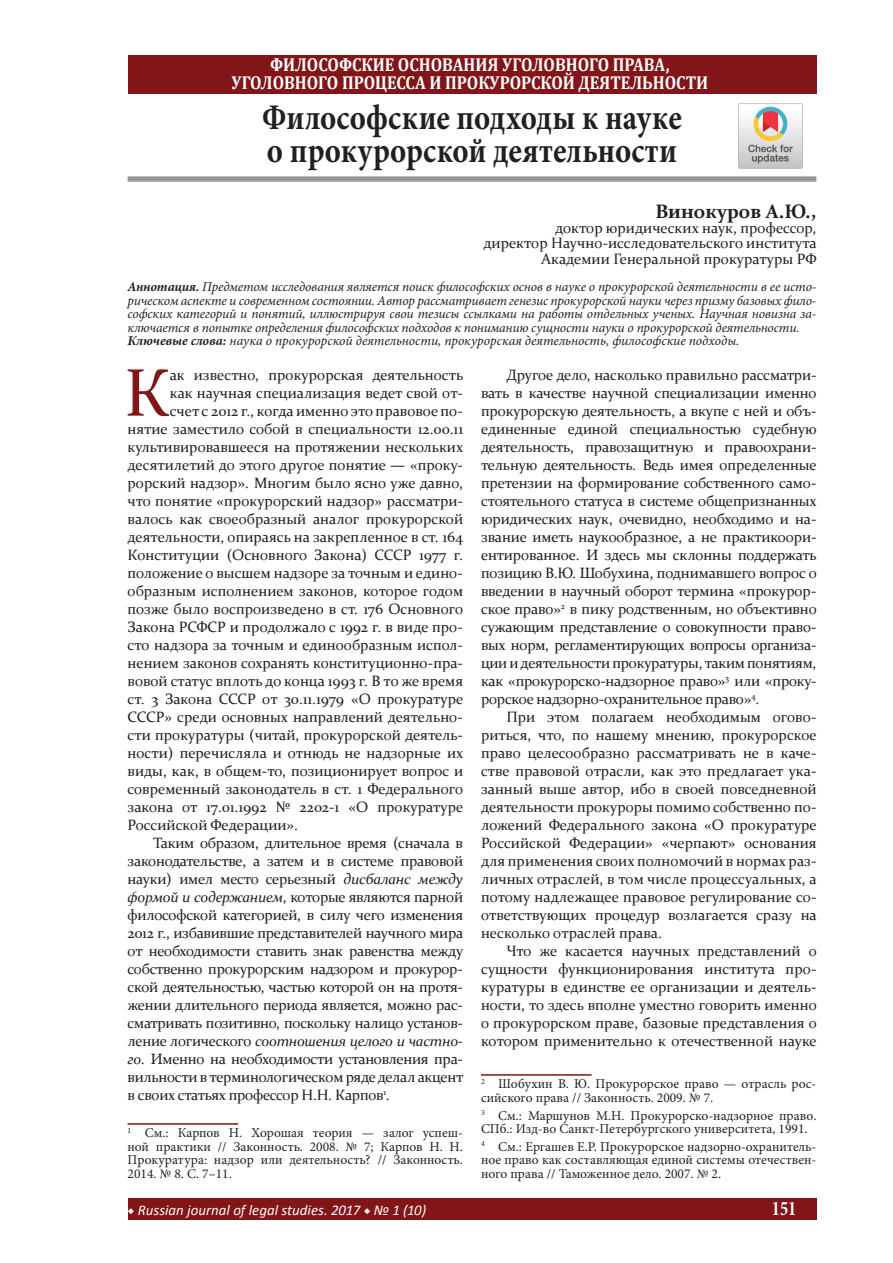
<style>
.page{position:relative;width:893px;height:1263px;background:#fff}
.page>*{position:absolute;margin:0;border:0;box-sizing:border-box;transform-origin:0 0}
.t1{font:67.65px "Constantia";color:#811518}
.Рубрика{font:700 35.7px/33px "Minion Pro";letter-spacing:.01em;color:#231f20;scale:.86 1}
.t2{font:700 20.7px "Minion Pro";color:#fff;scale:.8 1}
.t3{font:700 19.5px "Constantia";color:#231f20}
.t4{font:700 18.75px/18px "Cambria";color:#fff;text-align:center;scale:.88 1}
.t5{font:15px/18px "Constantia";color:#231f20;text-align:justify}
.t6{font:italic 14.85px "Calibri";color:#fff}
.t7{font:italic 13.5px/13.5px "Minion Pro";letter-spacing:-.005em;color:#231f20;text-align:justify}
.t8{font:13.5px/13.5px "Minion Pro";color:#231f20;text-align:justify}
.s1{font-weight:700}
.s2{font-style:italic}
.s3{font-family:"Minion Pro";font-weight:700;font-style:normal}
</style>
<div class="page">
<div style="left:128px;top:1198px;width:688px;height:22px;background:#811518"></div>
<div style="left:128px;top:55px;width:688px;height:39px;background:#811518"></div>
<hr style="left:128px;top:181px;width:688px;height:1px;background:#57585a">
<hr style="left:128px;top:178px;width:688px;height:2px;background:#57585a">
<hr style="left:128px;top:177px;width:688px;height:1px;background:#57585a">
<hr style="left:128px;top:1123px;width:110px;height:2px;background:#811518">
<hr style="left:481px;top:1074px;width:111px;height:2px;background:#811518">
<img style="left:738px;top:103px;width:65px;height:66px">
<p class="t4" style="left:231px;top:55px;width:543px">ФИЛОСОФСКИЕ ОСНОВАНИЯ УГОЛОВНОГО ПРАВА,<br>УГОЛОВНОГО ПРОЦЕССА И ПРОКУРОРСКОЙ ДЕЯТЕЛЬНОСТИ</p>
<p class="Рубрика" style="left:262px;top:100px;width:489px">Философские подходы к науке о прокурорской деятельности</p>
<p class="t3" style="left:655px;top:197px;width:163px">Винокуров А.Ю.,</p>
<p class="t5" style="left:483px;top:219px;width:335px;line-height:15px;text-align:right">доктор юридических наук, профессор,<br>директор Научно-исследовательского института</p>
<p class="t5" style="left:541px;top:249px;width:277px">Академии Генеральной прокуратуры РФ</p>
<p class="t7" style="left:128px;top:280px;width:690px"><span class="s1">Аннотация.</span> Предметом исследования является поиск философских основ в науке о прокурорской деятельности в ее исто&shy;рическом аспекте и современном состоянии. Автор рассматривает генезис прокурорской науки через призму базовых фило&shy;софских категорий и понятий, иллюстрируя свои тезисы ссылками на работы отдельных ученых. Научная новизна за&shy;ключается в попытке определения философских подходов к пониманию сущности науки о прокурорской деятельности.</p>
<p class="t7" style="left:128px;top:334px;width:613px"><span class="s1">Ключевые слова:</span> наука о прокурорской деятельности, прокурорская деятельность, философские подходы.</p>
<p class="t1" style="left:124px;top:347px;width:47px">К</p>
<p class="t5" style="left:170px;top:365px;width:295px">ак известно, прокурорская деятельность</p>
<p class="t5" style="left:481px;top:365px;width:337px;text-indent:26px">Другое дело, насколько правильно рассматри&shy;вать в качестве научной специализации именно прокурорскую деятельность, а вкупе с ней и объ&shy;единенные единой специальностью судебную деятельность, правозащитную и правоохрани&shy;тельную деятельность. Ведь имея определенные претензии на формирование собственного само&shy;стоятельного статуса в системе общепризнанных юридических наук, очевидно, необходимо и на&shy;звание иметь наукообразное, а не практикоори&shy;ентированное. И здесь мы склонны поддержать позицию В.Ю. Шобухина, поднимавшего вопрос о введении в научный оборот термина «прокурор&shy;ское право»<sup>2</sup> в пику родственным, но объективно сужающим представление о совокупности право&shy;вых норм, регламентирующих вопросы организа&shy;ции и деятельности прокуратуры, таким понятиям, как «прокурорско-надзорное право»<sup>3</sup> или «проку&shy;рорское надзорно-охранительное право»<sup>4</sup>.</p>
<p class="t5" style="left:481px;top:707px;width:337px;text-indent:26px">При этом полагаем необходимым огово&shy;риться, что, по нашему мнению, прокурорское право целесообразно рассматривать не в каче&shy;стве правовой отрасли, как это предлагает ука&shy;занный выше автор, ибо в своей повседневной деятельности прокуроры помимо собственно по&shy;ложений Федерального закона «О прокуратуре Российской Федерации» «черпают» основания для применения своих полномочий в нормах раз&shy;личных отраслей, в том числе процессуальных, а потому надлежащее правовое регулирование со&shy;ответствующих процедур возлагается сразу на несколько отраслей права.</p>
<p class="t5" style="left:481px;top:941px;width:337px;text-indent:26px">Что же касается научных представлений о сущности функционирования института про&shy;куратуры в единстве ее организации и деятель&shy;ности, то здесь вполне уместно говорить именно о прокурорском праве, базовые представления о котором применительно к отечественной науке</p>
<p class="t8" style="left:481px;top:1077px;width:337px"><sup>2</sup> Шобухин В. Ю. Прокурорское право — отрасль рос&shy;сийского права // Законность. 2009. № 7.</p>
<p class="t8" style="left:481px;top:1109px;width:337px"><sup>3</sup> См.: Маршунов М.Н. Прокурорско-надзорное право.<br>СПб.: Изд-во Санкт-Петербургского университета, 1991.</p>
<p class="t8" style="left:481px;top:1140px;width:337px"><sup>4</sup> См.: Ергашев Е.Р. Прокурорское надзорно-охранитель&shy;ное право как составляющая единой системы отечествен&shy;ного права // Таможенное дело. 2007. № 2.</p>
<p class="t5" style="left:170px;top:383px;width:295px">как научная специализация ведет свой от-</p>
<p class="t5" style="left:170px;top:401px;width:295px">счет с 2012 г., когда именно это правовое по-</p>
<p class="t5" style="left:128px;top:419px;width:337px">нятие заместило собой в специальности 12.00.11</p>
<p class="t5" style="left:128px;top:437px;width:337px">культивировавшееся на протяжении нескольких</p>
<p class="t5" style="left:128px;top:455px;width:337px">десятилетий до этого другое понятие — «проку-</p>
<p class="t5" style="left:128px;top:473px;width:337px">рорский надзор». Многим было ясно уже давно,</p>
<p class="t5" style="left:128px;top:491px;width:337px">что понятие «прокурорский надзор» рассматри-</p>
<p class="t5" style="left:128px;top:509px;width:337px">валось как своеобразный аналог прокурорской</p>
<p class="t5" style="left:128px;top:527px;width:337px">деятельности, опираясь на закрепленное в ст. 164</p>
<p class="t5" style="left:128px;top:545px;width:337px">Конституции (Основного Закона) СССР 1977 г.</p>
<p class="t5" style="left:128px;top:563px;width:337px">положение о высшем надзоре за точным и едино-</p>
<p class="t5" style="left:128px;top:581px;width:337px">образным исполнением законов, которое годом</p>
<p class="t5" style="left:128px;top:599px;width:337px">позже было воспроизведено в ст. 176 Основного</p>
<p class="t5" style="left:128px;top:617px;width:337px">Закона РСФСР и продолжало с 1992 г. в виде про-</p>
<p class="t5" style="left:128px;top:635px;width:337px">сто надзора за точным и единообразным испол-</p>
<p class="t5" style="left:128px;top:653px;width:337px">нением законов сохранять конституционно-пра-</p>
<p class="t5" style="left:128px;top:671px;width:337px">вовой статус вплоть до конца 1993 г. В то же время</p>
<p class="t5" style="left:128px;top:689px;width:337px">ст. 3 Закона СССР от 30.11.1979 «О прокуратуре</p>
<p class="t5" style="left:128px;top:707px;width:337px">СССР» среди основных направлений деятельно-</p>
<p class="t5" style="left:128px;top:725px;width:337px">сти прокуратуры (читай, прокурорской деятель-</p>
<p class="t5" style="left:128px;top:743px;width:337px">ности) перечисляла и отнюдь не надзорные их</p>
<p class="t5" style="left:128px;top:761px;width:337px">виды, как, в общем-то, позиционирует вопрос и</p>
<p class="t5" style="left:128px;top:779px;width:337px">современный законодатель в ст. 1 Федерального</p>
<p class="t5" style="left:128px;top:797px;width:337px">закона от 17.01.1992 № 2202-1 «О прокуратуре</p>
<p class="t5" style="left:128px;top:815px;width:172px">Российской Федерации».</p>
<p class="t5" style="left:128px;top:833px;width:337px;text-indent:26px">Таким образом, длительное время (сначала в законодательстве, а затем и в системе правовой науки) имел место серьезный <span class="s2">дисбаланс между формой и содержанием</span>, которые являются парной философской категорией, в силу чего изменения 2012 г., избавившие представителей научного мира от необходимости ставить знак равенства между собственно прокурорским надзором и прокурор&shy;ской деятельностью, частью которой он на протя&shy;жении длительного периода является, можно рас&shy;сматривать позитивно, поскольку налицо установ&shy;ление логического <span class="s2">соотношения целого и частно&shy;го</span>. Именно на необходимости установления пра&shy;вильности в терминологическом ряде делал акцент в своих статьях профессор Н.Н. Карпов<sup>1</sup>.</p>
<p class="t8" style="left:128px;top:1126px;width:337px"><sup>1</sup> См.: Карпов Н. Хорошая теория — залог успеш&shy;ной практики // Законность. 2008. № 7; Карпов Н. Н.<br>Прокуратура: надзор или деятельность? // Законность.<br>2014. № 8. С. 7–11.</p>
<p class="t6" style="left:128px;top:1200px;width:300px"><span class="s3">◆</span> Russian journal of legal studies. 2017 <span class="s3">◆</span> № 1 (10)</p>
<h3 class="t2" style="left:772px;top:1194px;width:32px">151</h3>
</div>
